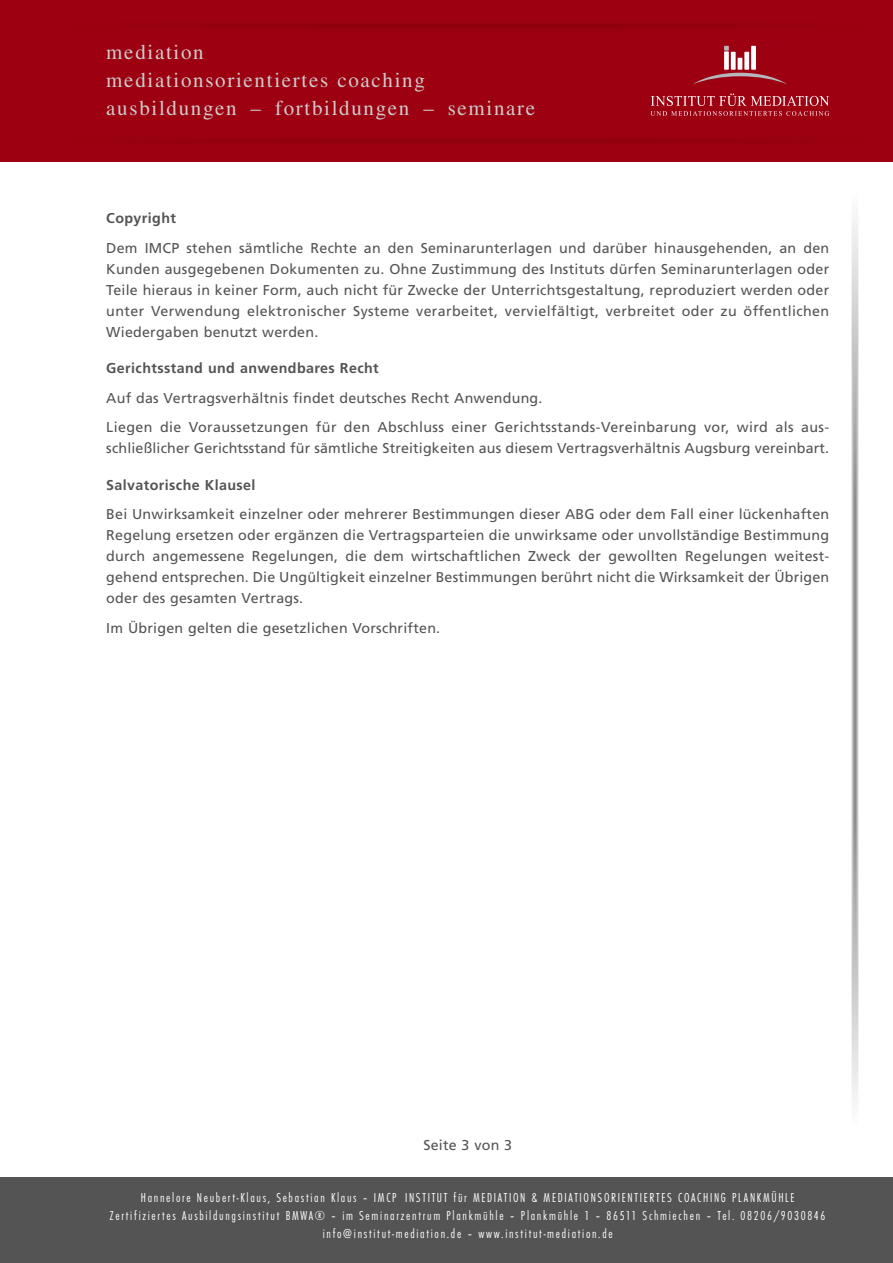
<style>
.page{position:relative;width:893px;height:1263px;background:#fff}
.page>*{position:absolute;margin:0;border:0;box-sizing:border-box;transform-origin:0 0}
.t1{font:21px/28px "Times";letter-spacing:.08em;color:#ccc}
.t2{font:14.25px/21px "Frutiger";letter-spacing:.015em;color:#545454;text-align:justify}
.t3{font:700 14.25px "Frutiger";letter-spacing:.03em;color:#545454}
.t4{font:300 13.5px/18px "Function Cond LH";letter-spacing:.125em;color:#fff;text-align:center}
</style>
<div class="page">
<div style="left:0;top:0;width:893px;height:162px;background:#9d0010"></div>
<hr style="left:738px;top:58px;width:4px;height:12px;background:#fff">
<div style="left:731px;top:52px;width:5px;height:18px;background:#fff"></div>
<div style="left:724px;top:51px;width:5px;height:19px;background:#fff"></div>
<svg style="left:724px;top:46px;width:5px;height:5px"></svg>
<div style="left:751px;top:46px;width:5px;height:24px;background:#fff"></div>
<div style="left:744px;top:52px;width:5px;height:18px;background:#fff"></div>
<svg style="left:693px;top:73px;width:94px;height:11px"></svg>
<svg style="left:650px;top:94px;width:179px;height:22px"></svg>
<div style="left:0;top:1178px;width:893px;height:85px;background:#545454"></div>
<img style="left:851px;top:219px;width:8px;height:881px">
<h1 class="t1" style="left:106px;top:40px;width:430px">mediation<br>mediationsorientiertes coaching ausbildungen – fortbildungen – seminare</h1>
<p class="t3" style="left:106px;top:213px;width:71px">Copyright</p>
<p class="t2" style="left:106px;top:238px;width:724px">Dem IMCP stehen sämtliche Rechte an den Seminarunterlagen und darüber hinausgehenden, an den Kunden ausgegebenen Dokumenten zu. Ohne Zustimmung des Instituts dürfen Seminarunterlagen oder Teile hieraus in keiner Form, auch nicht für Zwecke der Unterrichtsgestaltung, reproduziert werden oder unter Verwendung elektronischer Systeme verarbeitet, vervielfältigt, verbreitet oder zu öffentlichen Wiedergaben benutzt werden.</p>
<p class="t3" style="left:106px;top:363px;width:274px">Gerichtsstand und anwendbares Recht</p>
<p class="t2" style="left:106px;top:384px;width:724px;line-height:29.5px">Auf das Vertragsverhältnis findet deutsches Recht Anwendung.<br>Liegen die Voraussetzungen für den Abschluss einer Gerichtsstands-Vereinbarung vor, wird als aus-</p>
<p class="t2" style="left:106px;top:439px;width:724px">schließlicher Gerichtsstand für sämtliche Streitigkeiten aus diesem Vertragsverhältnis Augsburg vereinbart.</p>
<p class="t3" style="left:106px;top:479px;width:151px">Salvatorische Klausel</p>
<p class="t2" style="left:106px;top:505px;width:724px">Bei Unwirksamkeit einzelner oder mehrerer Bestimmungen dieser ABG oder dem Fall einer lückenhaften Regelung ersetzen oder ergänzen die Vertragsparteien die unwirksame oder unvollständige Bestimmung durch angemessene Regelungen, die dem wirtschaftlichen Zweck der gewollten Regelungen weitest&shy;gehend entsprechen. Die Ungültigkeit einzelner Bestimmungen berührt nicht die Wirksamkeit der Übrigen oder des gesamten Vertrags.</p>
<p class="t2" style="left:106px;top:618px;width:335px">Im Übrigen gelten die gesetzlichen Vorschriften.</p>
<p class="t2" style="left:423px;top:1136px;width:90px">Seite 3 von 3</p>
<p class="t4" style="left:110px;top:1188px;width:717px">Hannelore Neubert-Klaus, Sebastian Klaus – IMCP INSTITUT für MEDIATION &amp; MEDIATIONSORIENTIERTES COACHING PLANKMÜHLE<br>Zertifiziertes Ausbildungsinstitut BMWA® – im Seminarzentrum Plankmühle – Plankmühle 1 – 86511 Schmiechen – Tel. 08206/9030846 info@institut-mediation.de – www.institut-mediation.de</p>
</div>
